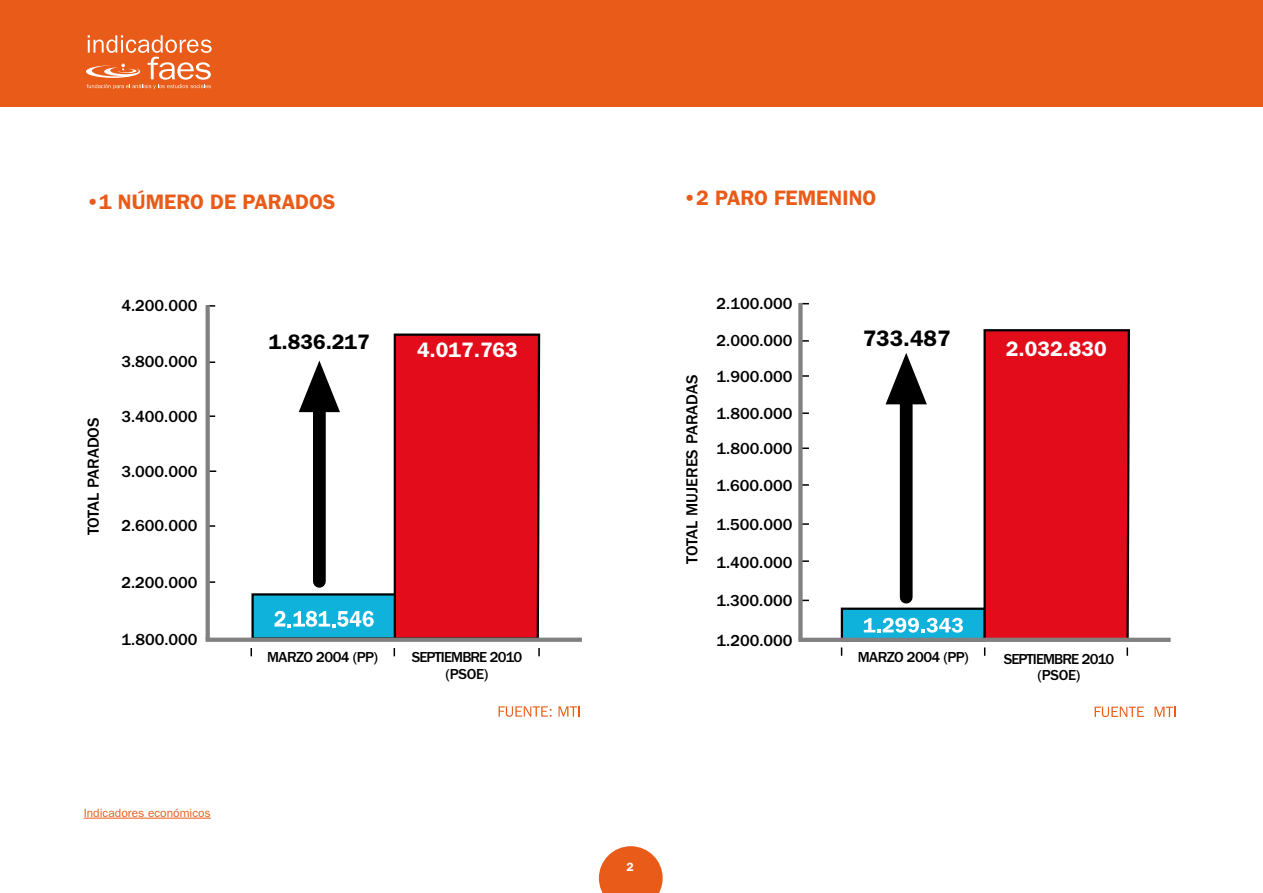
<style>
.page{position:relative;width:1263px;height:893px;background:#fff}
.page>*{position:absolute;margin:0;border:0;box-sizing:border-box;transform-origin:0 0}
.t1{font:600 22.5px "Franklin Gothic";color:#000}
.t2{font:600 21px "Franklin Gothic";color:#e95b19}
.t3{font:600 21px "Franklin Gothic";color:#fff}
.t4{font:600 21px "Franklin Gothic";color:#000}
.t5{font:500 16.5px "Franklin Gothic";color:#000}
.t6{font:500 15px/16.5px "Franklin Gothic";letter-spacing:-.06em;color:#000;text-align:center}
.t7{font:500 15px "Franklin Gothic";letter-spacing:-.04em;color:#000}
.t8{font:12px "Franklin Gothic";color:#e95b19}
.t9{font:600 12px "Franklin Gothic";color:#fff}
</style>
<div class="page">
<svg style="left:599px;top:846px;width:64px;height:47px;background:#ec763f"></svg>
<div style="left:0;top:0;width:1263px;height:107px;background:#e95b19"></div>
<svg style="left:86px;top:35px;width:126px;height:54px"></svg>
<hr style="left:84px;top:818px;width:127px;height:1px;background:#e95b19">
<svg style="left:210px;top:470px;width:6px;height:2px"></svg>
<svg style="left:499px;top:706px;width:52px;height:11px"></svg>
<svg style="left:558px;top:706px;width:22px;height:11px"></svg>
<svg style="left:250px;top:648px;width:2px;height:8px"></svg>
<svg style="left:538px;top:648px;width:2px;height:8px"></svg>
<div style="left:253px;top:594px;width:143px;height:44px;background:#0eb2db"></div>
<div style="left:251px;top:593px;width:146px;height:47px;border:2px solid #000"></div>
<svg style="left:274px;top:611px;width:100px;height:17px"></svg>
<div style="left:393px;top:333px;width:148px;height:305px;background:#e20c1a"></div>
<svg style="left:206px;top:638px;width:376px;height:4px"></svg>
<div style="left:313px;top:390px;width:13px;height:191px;background:#000"></div>
<svg style="left:299px;top:361px;width:41px;height:51px"></svg>
<svg style="left:206px;top:305px;width:4px;height:334px"></svg>
<svg style="left:803px;top:412px;width:6px;height:2px"></svg>
<svg style="left:803px;top:484px;width:6px;height:2px"></svg>
<svg style="left:803px;top:447px;width:6px;height:2px"></svg>
<svg style="left:803px;top:560px;width:6px;height:2px"></svg>
<svg style="left:803px;top:523px;width:6px;height:2px"></svg>
<svg style="left:1126px;top:647px;width:2px;height:9px"></svg>
<svg style="left:1095px;top:707px;width:49px;height:10px"></svg>
<svg style="left:1154px;top:707px;width:22px;height:10px"></svg>
<div style="left:842px;top:609px;width:143px;height:31px;background:#0eb2db"></div>
<div style="left:841px;top:608px;width:145px;height:34px;border:2px solid #000"></div>
<div style="left:982px;top:329px;width:149px;height:309px;background:#e20c1a"></div>
<svg style="left:864px;top:618px;width:99px;height:15px"></svg>
<hr style="left:798px;top:638px;width:373px;height:4px;background:#818181">
<div style="left:900px;top:401px;width:12px;height:196px;background:#000"></div>
<svg style="left:885px;top:353px;width:42px;height:51px"></svg>
<svg style="left:803px;top:375px;width:6px;height:2px"></svg>
<svg style="left:803px;top:340px;width:6px;height:2px"></svg>
<div style="left:798px;top:303px;width:5px;height:336px;background:#818181"></div>
<p class="t2" style="left:86px;top:190px;width:251px">•1 NÚMERO DE PARADOS</p>
<p class="t5" style="left:84px;top:535px;width:120px;rotate:-90deg">TOTAL PARADOS</p>
<p class="t5" style="left:121px;top:296px;width:77px">4.200.000</p>
<p class="t5" style="left:121px;top:353px;width:77px">3.800.000</p>
<p class="t5" style="left:121px;top:407px;width:77px">3.400.000</p>
<p class="t5" style="left:121px;top:462px;width:77px">3.000.000</p>
<p class="t5" style="left:121px;top:516px;width:77px">2.600.000</p>
<p class="t5" style="left:121px;top:573px;width:77px">2.200.000</p>
<p class="t5" style="left:122px;top:630px;width:77px">1.800.000</p>
<p class="t4" style="left:269px;top:330px;width:102px">1.836.217</p>
<p class="t3" style="left:417px;top:338px;width:102px">4.017.763</p>
<p class="t7" style="left:267px;top:649px;width:113px">MARZO 2004 (PP)</p>
<p class="t6" style="left:412px;top:649px;width:112px">SEPTIEMBRE 2010 (PSOE)</p>
<p class="t8" style="left:84px;top:806px;width:129px">Indicadores económicos</p>
<p class="t2" style="left:684px;top:185px;width:194px">•2 PARO FEMENINO</p>
<p class="t5" style="left:683px;top:564px;width:190px;rotate:-90deg">TOTAL MUJERES PARADAS</p>
<p class="t5" style="left:717px;top:294px;width:77px">2.100.000</p>
<p class="t5" style="left:717px;top:331px;width:77px">2.000.000</p>
<p class="t5" style="left:717px;top:367px;width:77px">1.900.000</p>
<p class="t5" style="left:717px;top:405px;width:77px">1.800.000</p>
<p class="t5" style="left:717px;top:440px;width:77px">1.800.000</p>
<p class="t5" style="left:716px;top:476px;width:77px">1.600.000</p>
<p class="t5" style="left:716px;top:515px;width:77px">1.500.000</p>
<p class="t5" style="left:716px;top:553px;width:77px">1.400.000</p>
<p class="t5" style="left:716px;top:591px;width:77px">1.300.000</p>
<p class="t5" style="left:717px;top:631px;width:77px">1.200.000</p>
<h1 class="t1" style="left:863px;top:325px;width:89px">733.487</h1>
<p class="t3" style="left:1006px;top:336px;width:102px">2.032.830</p>
<p class="t7" style="left:858px;top:649px;width:113px">MARZO 2004 (PP)</p>
<p class="t6" style="left:1004px;top:651px;width:112px">SEPTIEMBRE 2010 (PSOE)</p>
<p class="t9" style="left:626px;top:859px;width:9px">2</p>
</div>
